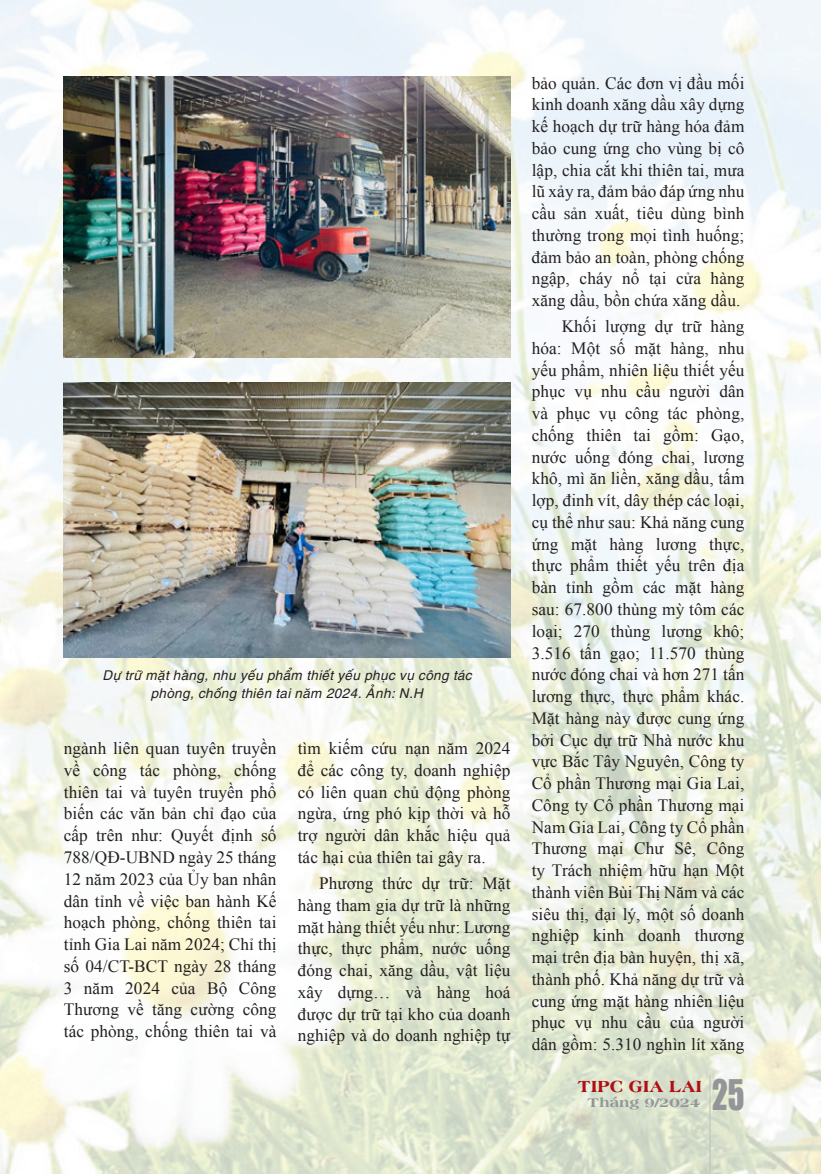
<style>
.page{position:relative;width:821px;height:1174px;background:#fff}
.page>*{position:absolute;margin:0;border:0;box-sizing:border-box;transform-origin:0 0}
.t1{font:39px "UTM Impact";color:#939598;scale:.8 1}
.Body_text{font:17.25px/21.8px "Times New Roman";letter-spacing:.005em;color:#231f20}
.t2{font:17.25px "UTM Americana EB";color:#b00d15}
.Chu_thich{font:italic 13.5px/18px "UTM Helve";color:#231f20;text-align:center}
.t3{font:13.5px "UTM Americana EB";color:#939598;scale:1.15 1}
</style>
<div class="page">
<img style="left:0;top:0;width:821px;height:1174px">
<img style="left:64px;top:77px;width:446px;height:280px">
<img style="left:64px;top:383px;width:446px;height:275px">
<hr style="left:709px;top:1076px;width:1px;height:98px;background:#bcbdc0">
<p class="Chu_thich" style="left:102px;top:665px;width:371px">Dự trữ mặt hà ng, nhu yếu phẩm thiết yếu phục vụ công tác phòng, chống thiên tai năm 2024. Ảnh: N.H</p>
<p class="Body_text" style="left:64px;top:737px;width:214px">ngành liên quan tuyên truyền về công tác phòng, chống thiên tai và tuyên truyền phổ biến các văn bản chỉ đạo của cấp trên như: Quyết định số<br>788/QĐ-UBND ngày 25 tháng<br>12 năm 2023 của Ủy ban nhân dân tỉnh về việ c ban hành Kế hoạch phòng, chống thiên tai tỉnh Gia Lai năm 2024; Chỉ thị số 04/CT-BCT ngày 28 tháng<br>3 năm 2024 của Bộ Công<br>Thương về tăng cường công tác phòng, chống thiên tai và</p>
<p class="Body_text" style="left:298px;top:737px;width:214px;text-align:justify">tìm kiếm cứu nạn năm 2024 để các công ty, doanh nghiệp có liên quan chủ động phòng ngừa, ứng phó kịp thời và hỗ trợ người dân khắc hiệu quả tác hại của thiên tai gây ra.</p>
<p class="Body_text" style="left:298px;top:872px;width:214px;text-indent:21px">Phương thức dự trữ: Mặt hàng tham gia dự trữ là những mặt hàng thiết yếu như: Lương thực, thực phẩm, nước uống đóng chai, xăng dầu, vật liệu xây dựng… và hàng hoá được dự trữ tại kho của doanh nghiệp và do doanh nghiệp tự</p>
<p class="Body_text" style="left:531px;top:72px;width:214px;text-align:justify">bảo quản. Các đơn vị đầu mối kinh doanh xăng dầu xây dựng kế hoạch dự trữ hàng hóa đảm bảo cung ứng cho vùng bị cô lập, chia cắt khi thiên tai, mưa lũ xảy ra, đảm bảo đáp ứng nhu cầu sản xuất, tiêu dùng bình thường trong mọi tình huống; đảm bảo an toàn, phòng chống ngập, cháy nổ tại cửa hàng xăng dầu, bồn chứa xăng dầu.</p>
<p class="Body_text" style="left:531px;top:315px;width:214px;text-indent:30px">Khố i lượng dự trữ hàng hóa: Một số mặt hàng, nhu yếu phẩm, nhiên liệu thiết yếu phục vụ nhu cầu người dân và phục vụ công tác phòng, chống thiên tai gồm: Gạo, nước uống đóng chai, lương khô, mì ăn liền, xăng dầu, tấm lợp, đinh vít, dây thép các loại, cụ thể như sau: Khả năng cung ứng mặt hàng lương thực, thực phẩm thiết yếu trên địa bàn tỉnh gồm các mặt hàng sau: 67.800 thùng mỳ tôm các loại; 270 thùng lương khô;<br>3.516 tấn gạo; 11.570 thùng nước đóng chai và hơn 271 tấn lương thực, thực phẩm khác.<br>Mặt hàng này được cung ứng bởi Cục dự trữ Nhà nước khu vực Bắc Tây Nguyên, Công ty<br>Cổ phần Thương mại Gia Lai,<br>Công ty Cổ phần Thương mại<br>Nam Gia Lai, Công ty Cổ phần<br>Thương mại Chư Sê, Công ty Trách nhiệm hữu hạn Một thành viên Bùi Thị Năm và các siêu thị , đại lý, một số doanh nghiệp kinh doanh thương mại trên địa bàn huyện, thị xã, thành phố. Khả năng dự trữ và cung ứng mặt hàng nhiên liệu phục vụ nhu cầu của người dân gồm: 5.310 nghìn lít xăng</p>
<p class="t2" style="left:577px;top:1073px;width:126px">TIPC GIA LAI</p>
<p class="t3" style="left:587px;top:1092px;width:100px">Tháng 9/2024</p>
<h1 class="t1" style="left:712px;top:1066px;width:42px">25</h1>
</div>
